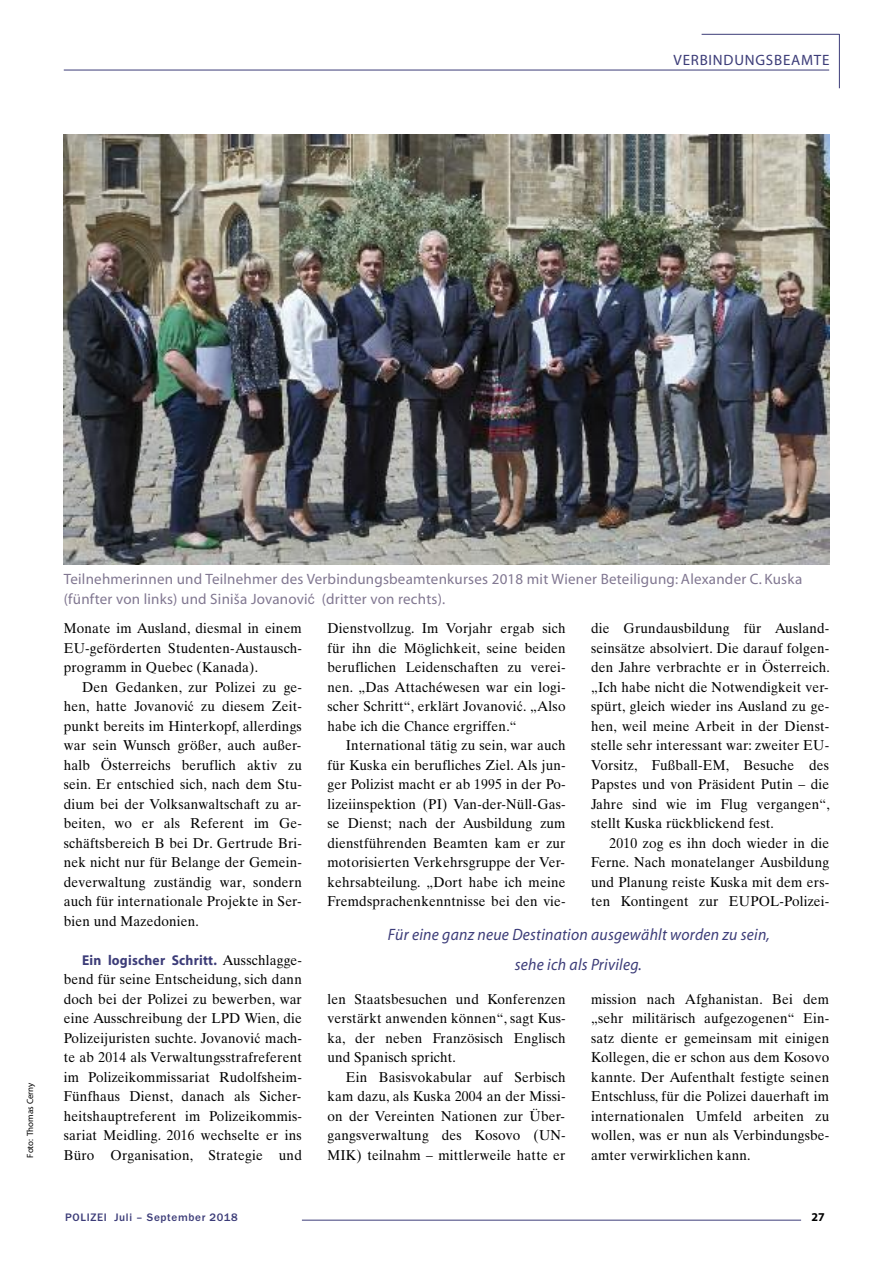
<style>
.page{position:relative;width:893px;height:1263px;background:#fff}
.page>*{position:absolute;margin:0;border:0;box-sizing:border-box;transform-origin:0 0}
.t1{font:italic 16.5px/29.2px "Myriad";letter-spacing:.015em;color:#3c3c78;text-align:center;scale:.95 1}
.t2{font:15px/19.5px "Myriad";letter-spacing:.015em;color:#817791}
.t3{font:15px "Myriad";letter-spacing:.05em;color:#3c3c78}
.t4{font:14.25px/19.5px "Times Ten";letter-spacing:.015em;color:#000;text-align:justify;scale:.95 1}
.t5{font:700 14.25px "Myriad";letter-spacing:.015em;color:#3c3c78;scale:.95 1}
.t6{font:700 12px "Myriad";color:#000}
.t7{font:500 11.25px "Franklin Gothic";letter-spacing:.06em;color:#3c3c78}
.t8{font:9px "Myriad";color:#000}
.s1{font-family:"Arial";font-size:14.25px}
.s2{font-family:"Times New Roman"}
.s3{font-family:"Times Ten";font-weight:400;color:#000}
</style>
<div class="page">
<hr style="left:64px;top:70px;width:765px;height:1px;background:#3c3c78">
<hr style="left:839px;top:34px;width:1px;height:54px;background:#3c3c78">
<hr style="left:702px;top:34px;width:137px;height:1px;background:#3c3c78">
<hr style="left:302px;top:1220px;width:499px;height:1px;background:#3c3c78">
<img style="left:64px;top:135px;width:765px;height:429px">
<p class="t3" style="left:674px;top:54px;width:157px">VERBINDUNGSBEAMTE</p>
<p class="t8" style="left:27px;top:1157px;width:77px;rotate:-90deg">Foto: Thomas Cerny</p>
<p class="t2" style="left:64px;top:571px;width:740px">Teilnehmerinnen und Teilnehmer des Verbindungsbeamtenkurses 2018 mit Wiener Beteiligung: Alexander C. Kuska (fünfter von links) und Siniša Jovanovi<span class="s1">ć</span> (dritter von rechts).</p>
<p class="t4" style="left:64px;top:620px;width:252px">Monate im Ausland, diesmal in einem EU-geförderten Studenten-Austausch&shy;programm in Quebec (Kanada).</p>
<p class="t4" style="left:64px;top:678px;width:252px;text-indent:18px">Den Gedanken, zur Polizei zu ge&shy;hen, hatte Jovanovi<span class="s2">ć</span> zu diesem Zeit&shy;punkt bereits im Hinterkopf, allerdings war sein Wunsch größer, auch außer&shy;halb Österreichs beruflich aktiv zu sein. Er entschied sich, nach dem Stu&shy;dium bei der Volksanwaltschaft zu ar&shy;beiten, wo er als Referent im Ge&shy;schäftsbereich B bei Dr. Gertrude Bri&shy;nek nicht nur für Belange der Gemein&shy;deverwaltung zuständig war, sondern auch für internationale Projekte in Ser&shy;bien und Mazedonien.</p>
<p class="t5" style="left:82px;top:955px;width:233px">Ein logischer Schritt. <span class="s3">Ausschlagge-</span></p>
<p class="t4" style="left:64px;top:971px;width:252px">bend für seine Entscheidung, sich dann doch bei der Polizei zu bewerben, war eine Ausschreibung der LPD Wien, die Polizeijuristen suchte. Jovanovi<span class="s2">ć</span> mach&shy;te ab 2014 als Verwaltungsstrafreferent im Polizeikommissariat Rudolfsheim-Fünfhaus Dienst, danach als Sicher&shy;heitshauptreferent im Polizeikommis&shy;sariat Meidling. 2016 wechselte er ins Büro Organisation, Strategie und</p>
<p class="t4" style="left:327px;top:620px;width:252px">Dienstvollzug. Im Vorjahr ergab sich für ihn die Möglichkeit, seine beiden beruflichen Leidenschaften zu verei&shy;nen. „Das Attachéwesen war ein logi&shy;scher Schritt“, erklärt Jovanovi<span class="s2">ć</span>. „Also habe ich die Chance ergriffen.“</p>
<p class="t4" style="left:327px;top:737px;width:252px;text-indent:18px">International tätig zu sein, war auch für Kuska ein berufliches Ziel. Als jun&shy;ger Polizist macht er ab 1995 in der Po&shy;lizeiinspektion (PI) Van-der-Nüll-Gas&shy;se Dienst; nach der Ausbildung zum dienstführenden Beamten kam er zur motorisierten Verkehrsgruppe der Ver&shy;kehrsabteilung. „Dort habe ich meine Fremdsprachenkenntnisse bei den vie-</p>
<p class="t4" style="left:591px;top:620px;width:253px">die Grundausbildung für Ausland&shy;seinsätze absolviert. Die darauf folgen&shy;den Jahre verbrachte er in Österreich. „Ich habe nicht die Notwendigkeit ver&shy;spürt, gleich wieder ins Ausland zu ge&shy;hen, weil meine Arbeit in der Dienst&shy;stelle sehr interessant war: zweiter EU-Vorsitz, Fußball-EM, Besuche des Papstes und von Präsident Putin – die Jahre sind wie im Flug vergangen“, stellt Kuska rückblickend fest.</p>
<p class="t4" style="left:591px;top:834px;width:252px;text-indent:18px">2010 zog es ihn doch wieder in die Ferne. Nach monatelanger Ausbildung und Planung reiste Kuska mit dem ers&shy;ten Kontingent zur EUPOL-Polizei-</p>
<p class="t1" style="left:388px;top:922px;width:404px">Für eine ganz neue Destination ausgewählt worden zu sein, sehe ich als Privileg.</p>
<p class="t4" style="left:327px;top:990px;width:252px">len Staatsbesuchen und Konferenzen verstärkt anwenden können“, sagt Kus&shy;ka, der neben Französisch Englisch und Spanisch spricht.</p>
<p class="t4" style="left:327px;top:1068px;width:252px;text-indent:18px">Ein Basisvokabular auf Serbisch kam dazu, als Kuska 2004 an der Missi&shy;on der Vereinten Nationen zur Über&shy;gangsverwaltung des Kosovo (UN-MIK) teilnahm – mittlerweile hatte er</p>
<p class="t4" style="left:591px;top:990px;width:252px">mission nach Afghanistan. Bei dem „sehr militärisch aufgezogenen“ Ein&shy;satz diente er gemeinsam mit einigen Kollegen, die er schon aus dem Kosovo kannte. Der Aufenthalt festigte seinen Entschluss, für die Polizei dauerhaft im internationalen Umfeld arbeiten zu wollen, was er nun als Verbindungsbe&shy;amter verwirklichen kann.</p>
<p class="t7" style="left:65px;top:1210px;width:174px">POLIZEI Juli – September 2018</p>
<p class="t6" style="left:811px;top:1212px;width:15px">27</p>
</div>
